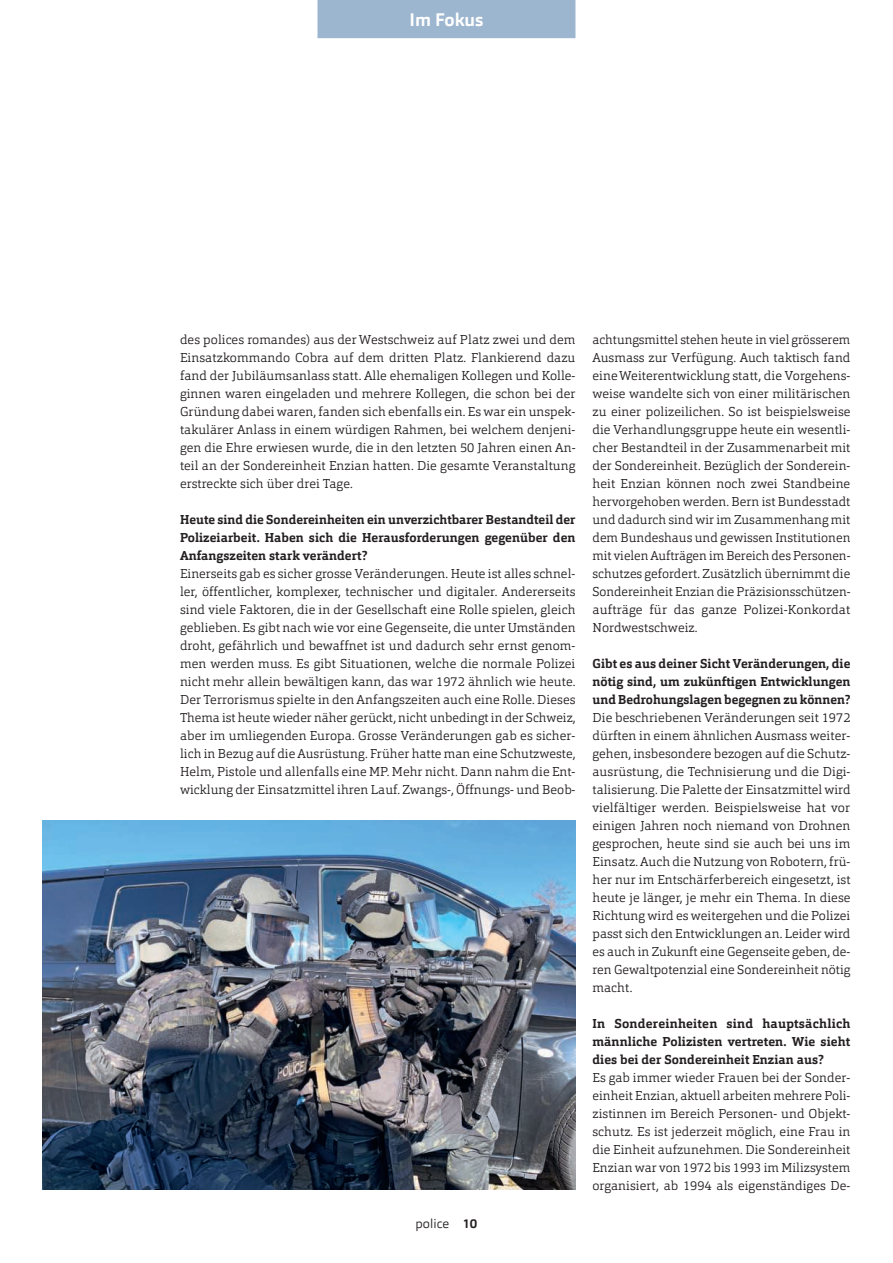
<style>
.page{position:relative;width:893px;height:1263px;background:#fff}
.page>*{position:absolute;margin:0;border:0;box-sizing:border-box;transform-origin:0 0}
.t1{font:700 18px "Orgon";letter-spacing:.005em;color:#fff}
.t2{font:300 12.75px/18px "Orgon Slab";letter-spacing:.005em;color:#231f20;text-align:justify}
.t3{font:700 12.75px/18px "Orgon Slab";letter-spacing:.005em;color:#231f20;text-align:justify}
.t4{font:300 12.75px "Orgon";letter-spacing:.005em;color:#231f20}
.s1{font-weight:700}
</style>
<div class="page">
<div style="left:317px;top:0;width:258px;height:38px;background:#9db6cf"></div>
<img style="left:43px;top:821px;width:532px;height:369px">
<h1 class="t1" style="left:410px;top:8px;width:75px">Im Fokus</h1>
<p class="t2" style="left:180px;top:330px;width:397px">des polices romandes) aus der Westschweiz auf Platz zwei und dem Einsatzkommando Cobra auf dem dritten Platz. Flankierend dazu fand der Jubiläumsanlass statt. Alle ehemaligen Kollegen und Kolle&shy;ginnen waren eingeladen und mehrere Kollegen, die schon bei der Gründung dabei waren, fanden sich ebenfalls ein. Es war ein unspek&shy;takulärer Anlass in einem würdigen Rahmen, bei welchem denjeni&shy;gen die Ehre erwiesen wurde, die in den letzten 50 Jahren einen An&shy;teil an der Sondereinheit Enzian hatten. Die gesamte Veranstaltung erstreckte sich über drei Tage.</p>
<p class="t3" style="left:180px;top:510px;width:397px">Heute sind die Sondereinheiten ein unverzichtbarer Bestandteil der Polizeiarbeit. Haben sich die Herausforderungen gegenüber den Anfangszeiten stark verändert?</p>
<p class="t2" style="left:180px;top:564px;width:397px">Einerseits gab es sicher grosse Veränderungen. Heute ist alles schnel&shy;ler, öffentlicher, komplexer, technischer und digitaler. Andererseits sind viele Faktoren, die in der Gesellschaft eine Rolle spielen, gleich geblieben. Es gibt nach wie vor eine Gegenseite, die unter Umständen droht, gefährlich und bewaffnet ist und dadurch sehr ernst genom&shy;men werden muss. Es gibt Situationen, welche die normale Polizei nicht mehr allein bewältigen kann, das war 1972 ähnlich wie heute.<br>Der Terrorismus spielte in den Anfangszeiten auch eine Rolle. Dieses Thema ist heute wieder näher gerückt, nicht unbedingt in der Schweiz, aber im umliegenden Europa. Grosse Veränderungen gab es sicher&shy;lich in Bezug auf die Ausrüstung. Früher hatte man eine Schutzweste, Helm, Pistole und allenfalls eine MP. Mehr nicht. Dann nahm die Ent&shy;wicklung der Einsatzmittel ihren Lauf. Zwangs-, Öffnungs- und Beob-</p>
<p class="t4" style="left:416px;top:1215px;width:63px">police <span class="s1">10</span></p>
<p class="t2" style="left:592px;top:330px;width:259px">achtungsmittel stehen heute in viel grösserem Ausmass zur Verfügung. Auch taktisch fand eine Weiterentwicklung statt, die Vorgehens&shy;weise wandelte sich von einer militärischen zu einer polizeilichen. So ist beispielsweise die Verhandlungsgruppe heute ein wesentli&shy;cher Bestandteil in der Zusammenarbeit mit der Sondereinheit. Bezüglich der Sonderein&shy;heit Enzian können noch zwei Standbeine hervorgehoben werden. Bern ist Bundesstadt und dadurch sind wir im Zusammenhang mit dem Bundeshaus und gewissen Institutionen mit vielen Aufträgen im Bereich des Personen&shy;schutzes gefordert. Zusätzlich übernimmt die Sondereinheit Enzian die Präzisionsschützen&shy;aufträge für das ganze Polizei-Konkordat Nordwestschweiz.</p>
<p class="t3" style="left:592px;top:654px;width:259px">Gibt es aus deiner Sicht Veränderungen, die nötig sind, um zukünftigen Entwicklungen und Bedrohungslagen begegnen zu können?</p>
<p class="t2" style="left:592px;top:708px;width:260px">Die beschriebenen Veränderungen seit 1972 dürften in einem ähnlichen Ausmass weiter&shy;gehen, insbesondere bezogen auf die Schutz&shy;ausrüstung, die Technisierung und die Digi&shy;talisierung. Die Palette der Einsatzmittel wird vielfältiger werden. Beispielsweise hat vor einigen Jahren noch niemand von Drohnen gesprochen, heute sind sie auch bei uns im Einsatz. Auch die Nutzung von Robotern, frü&shy;her nur im Entschärferbereich eingesetzt, ist heute je länger, je mehr ein Thema. In diese Richtung wird es weitergehen und die Polizei passt sich den Entwicklungen an. Leider wird es auch in Zukunft eine Gegenseite geben, de&shy;ren Gewaltpotenzial eine Sondereinheit nötig macht.</p>
<p class="t3" style="left:592px;top:1014px;width:259px">In Sondereinheiten sind hauptsächlich männliche Polizisten vertreten. Wie sieht dies bei der Sondereinheit Enzian aus?</p>
<p class="t2" style="left:592px;top:1068px;width:259px">Es gab immer wieder Frauen bei der Sonder&shy;einheit Enzian, aktuell arbeiten mehrere Poli&shy;zistinnen im Bereich Personen- und Objekt&shy;schutz. Es ist jederzeit möglich, eine Frau in die Einheit aufzunehmen. Die Sondereinheit Enzian war von 1972 bis 1993 im Milizsystem organisiert, ab 1994 als eigenständiges De-</p>
</div>
